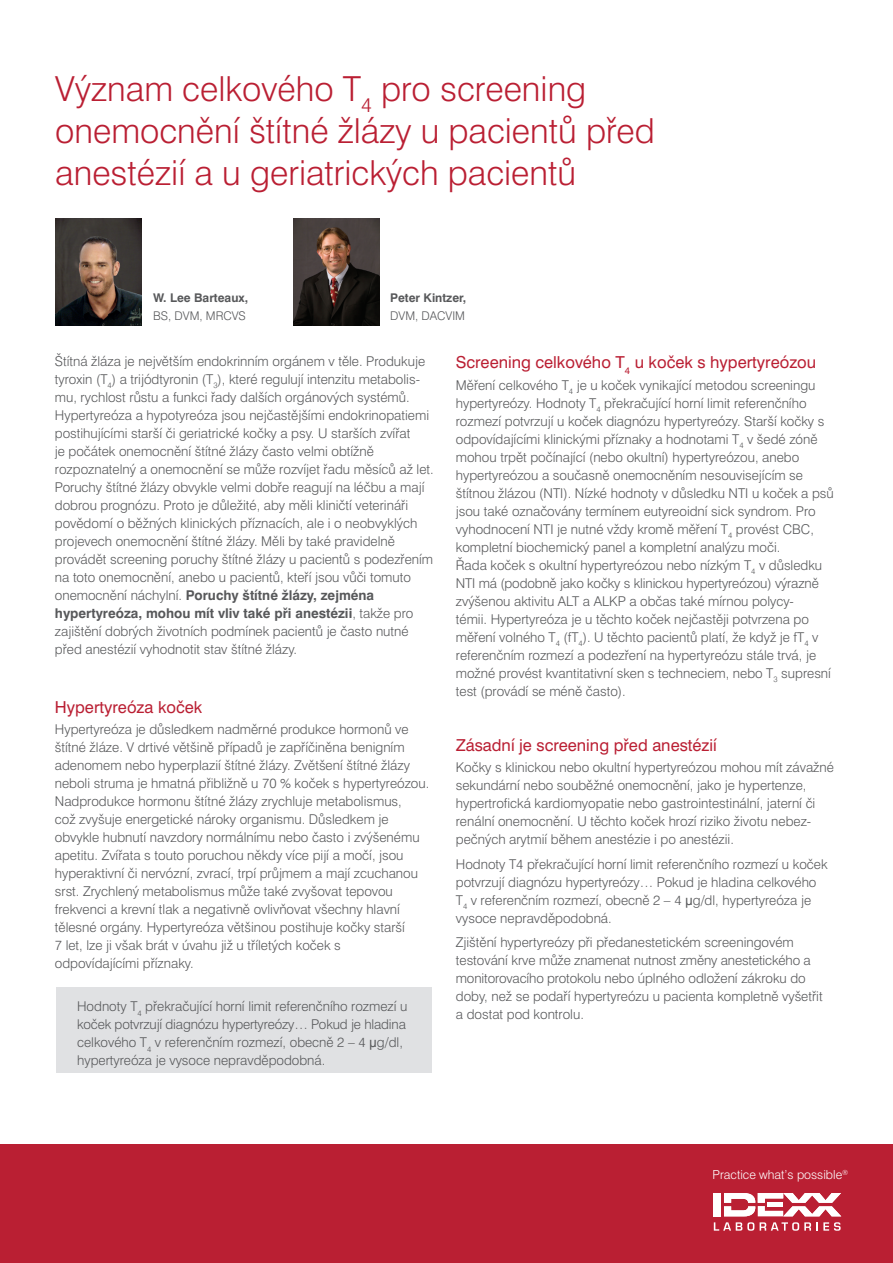
<style>
.page{position:relative;width:893px;height:1263px;background:#fff}
.page>*{position:absolute;margin:0;border:0;box-sizing:border-box;transform-origin:0 0}
.t1{font:300 34.5px/42px "Swiss 721 CE";color:#ba1f33}
.t2{font:16.5px "Swiss CE";color:#ba1f33}
.t3{font:300 13.5px/18px "Swiss 721 CE";color:#57585a}
.t4{font:700 13.5px/18px "Swiss CE";color:#57585a}
.t5{font:300 12.45px "Swiss 721 CE";color:#fff}
.t6{font:700 12px "Swiss CE";color:#57585a}
.t7{font:300 12px "Swiss 721 CE";color:#57585a}
.s1{font-family:"Swiss 721 CE";font-weight:300}
.s2{font-family:"Arial";font-weight:400}
</style>
<div class="page">
<div style="left:0;top:1145px;width:893px;height:118px;background:#ba1f33"></div>
<div style="left:714px;top:1193px;width:7px;height:23px;background:#fff"></div>
<svg style="left:714px;top:1222px;width:40px;height:9px"></svg>
<svg style="left:760px;top:1222px;width:81px;height:9px"></svg>
<svg style="left:724px;top:1193px;width:117px;height:23px"></svg>
<div style="left:57px;top:988px;width:375px;height:85px;background:#e0e1e3"></div>
<img style="left:55px;top:218px;width:86px;height:108px">
<img style="left:293px;top:218px;width:87px;height:108px">
<h1 class="t1" style="left:55px;top:67px;width:601px">Význam celkového T<sub>4</sub> pro screening onemocnění štítné žlázy u pacientů před anestézií a u geriatrických pacientů</h1>
<p class="t6" style="left:153px;top:290px;width:97px">W. Lee Barteaux,</p>
<p class="t7" style="left:153px;top:309px;width:94px">BS, DVM, MRCVS</p>
<p class="t6" style="left:390px;top:290px;width:77px">Peter Kintzer,</p>
<p class="t7" style="left:390px;top:309px;width:76px">DVM, DACVIM</p>
<p class="t3" style="left:55px;top:352px;width:380px">Štítná žláza je největším endokrinním orgánem v těle. Produkuje tyroxin (T<sub>4</sub>) a trijódtyronin (T<sub>3</sub>), které regulují intenzitu metabolis&shy;mu, rychlost růstu a funkci řady dalších orgánových systémů.<br>Hypertyreóza a hypotyreóza jsou nejčastějšími endokrinopatiemi postihujícími starší či geriatrické kočky a psy. U starších zvířat<br>je počátek onemocnění štítné žlázy často velmi obtížně rozpoznatelný a onemocnění se může rozvíjet řadu měsíců až let.<br>Poruchy štítné žlázy obvykle velmi dobře reagují na léčbu a mají dobrou prognózu. Proto je důležité, aby měli kliničtí veterináři povědomí o běžných klinických příznacích, ale i o neobvyklých projevech onemocnění štítné žlázy. Měli by také pravidelně provádět screening poruchy štítné žlázy u pacientů s podezřením na toto onemocnění, anebo u pacientů, kteří jsou vůči tomuto</p>
<p class="t4" style="left:55px;top:586px;width:360px"><span class="s1">onemocnění náchylní.</span> Poruchy štítné žlázy, zejména hypertyreóza, mohou mít vliv také při anestézii<span class="s1">, takže pro</span></p>
<p class="t3" style="left:55px;top:622px;width:355px">zajištění dobrých životních podmínek pacientů je často nutné před anestézií vyhodnotit stav štítné žlázy.</p>
<p class="t2" style="left:55px;top:697px;width:149px">Hypertyreóza koček</p>
<p class="t3" style="left:55px;top:720px;width:376px">Hypertyreóza je důsledkem nadměrné produkce hormonů ve štítné žláze. V drtivé většině případů je zapříčiněna benigním adenomem nebo hyperplazií štítné žlázy. Zvětšení štítné žlázy neboli struma je hmatná přibližně u 70 % koček s hypertyreózou.<br>Nadprodukce hormonu štítné žlázy zrychluje metabolismus,<br>což zvyšuje energetické nároky organismu. Důsledkem je obvykle hubnutí navzdory normálnímu nebo často i zvýšenému apetitu. Zvířata s touto poruchou někdy více pijí a močí, jsou hyperaktivní či nervózní, zvrací, trpí průjmem a mají zcuchanou srst. Zrychlený metabolismus může také zvyšovat tepovou frekvenci a krevní tlak a negativně ovlivňovat všechny hlavní tělesné orgány. Hypertyreóza většinou postihuje kočky starší<br>7 let, lze ji však brát v úvahu již u tříletých koček s<br>odpovídajícími příznaky.</p>
<p class="t3" style="left:77px;top:997px;width:332px">Hodnoty T<sub>4</sub> překračující horní limit referenčního rozmezí u koček potvrzují diagnózu hypertyreózy… Pokud je hladina celkového T<sub>4</sub> v referenčním rozmezí, obecně 2 – 4 <span class="s2">µ</span>g/dl, hypertyreóza je vysoce nepravděpodobná.</p>
<p class="t2" style="left:456px;top:352px;width:362px">Screening celkového T<sub>4</sub> u koček s hypertyreózou</p>
<p class="t3" style="left:456px;top:376px;width:379px">Měření celkového T<sub>4</sub> je u koček vynikající metodou screeningu hypertyreózy. Hodnoty T<sub>4</sub> překračující horní limit referenčního rozmezí potvrzují u koček diagnózu hypertyreózy. Starší kočky s odpovídajícími klinickými příznaky a hodnotami T<sub>4</sub> v šedé zóně mohou trpět počínající (nebo okultní) hypertyreózou, anebo hypertyreózou a současně onemocněním nesouvisejícím se štítnou žlázou (NTI). Nízké hodnoty v důsledku NTI u koček a psů jsou také označovány termínem eutyreoidní sick syndrom. Pro vyhodnocení NTI je nutné vždy kromě měření T<sub>4</sub> provést CBC, kompletní biochemický panel a kompletní analýzu moči.<br>Řada koček s okultní hypertyreózou nebo nízkým T<sub>4</sub> v důsledku NTI má (podobně jako kočky s klinickou hypertyreózou) výrazně zvýšenou aktivitu ALT a ALKP a občas také mírnou polycy-<br>témii. Hypertyreóza je u těchto koček nejčastěji potvrzena po měření volného T<sub>4</sub> (fT<sub>4</sub>). U těchto pacientů platí, že když je fT<sub>4</sub> v referenčním rozmezí a podezření na hypertyreózu stále trvá, je možné provést kvantitativní sken s techneciem, nebo T<sub>3</sub> supresní test (provádí se méně často).</p>
<p class="t2" style="left:456px;top:735px;width:262px">Zásadní je screening před anestézií</p>
<p class="t3" style="left:456px;top:758px;width:380px">Kočky s klinickou nebo okultní hypertyreózou mohou mít závažné sekundární nebo souběžné onemocnění, jako je hypertenze, hypertrofická kardiomyopatie nebo gastrointestinální, jaterní či renální onemocnění. U těchto koček hrozí riziko životu nebez&shy;pečných arytmií během anestézie i po anestézii.</p>
<p class="t3" style="left:456px;top:855px;width:373px">Hodnoty T4 překračující horní limit referenčního rozmezí u koček potvrzují diagnózu hypertyreózy… Pokud je hladina celkového T<sub>4</sub> v referenčním rozmezí, obecně 2 – 4 <span class="s2">µ</span>g/dl, hypertyreóza je vysoce nepravděpodobná.</p>
<p class="t3" style="left:456px;top:933px;width:368px">Zjištění hypertyreózy při předanestetickém screeningovém testování krve může znamenat nutnost změny anestetického a monitorovacího protokolu nebo úplného odložení zákroku do doby, než se podaří hypertyreózu u pacienta kompletně vyšetřit a dostat pod kontrolu.</p>
<p class="t5" style="left:713px;top:1167px;width:137px">Practice what’s possible<sup>®</sup></p>
</div>
